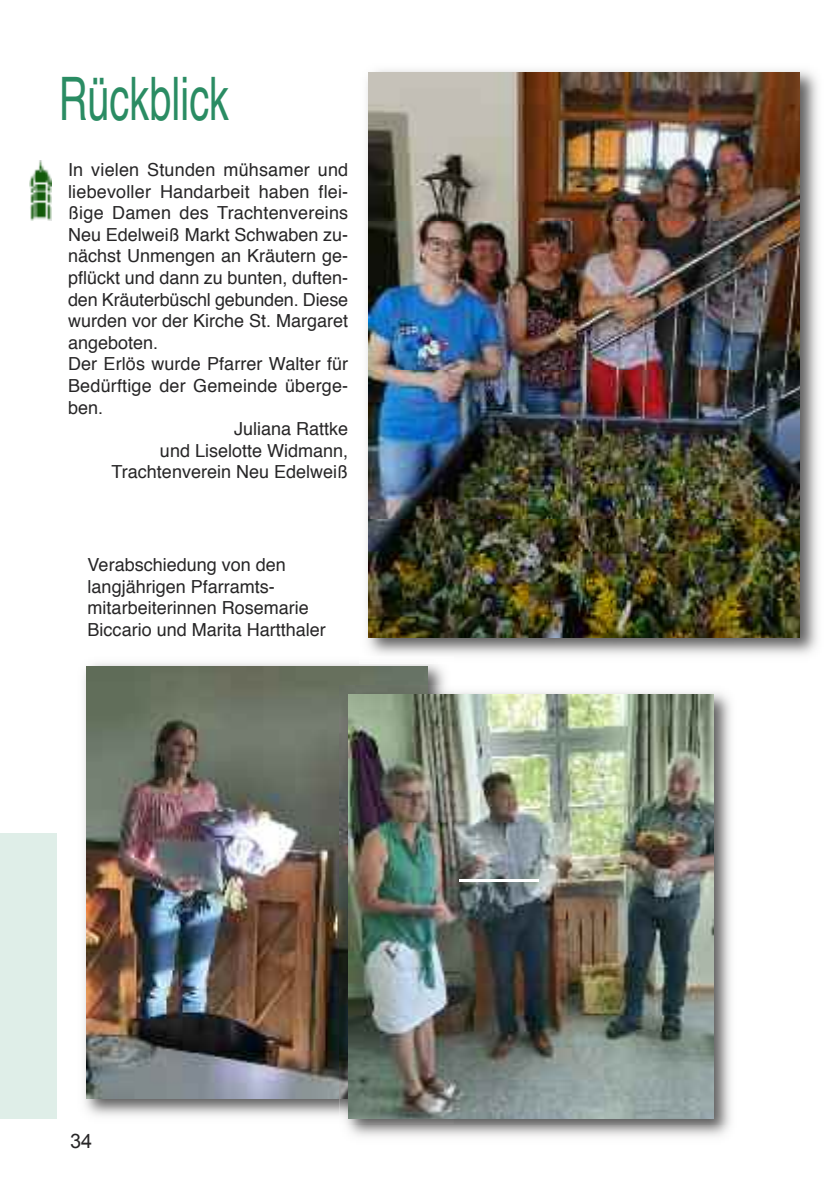
<style>
.page{position:relative;width:840px;height:1191px;background:#fff}
.page>*{position:absolute;margin:0;border:0;box-sizing:border-box;transform-origin:0 0}
.t1{font:60px "Helvetica";color:#2a8c63;scale:.66 1}
.t2{font:20px "Arial";color:#272627}
.t3{font:18px/21.6px "Helvetica";color:#272627}
</style>
<div class="page">
<div style="left:0;top:834px;width:57px;height:285px;background:#dfeee8"></div>
<img style="left:29px;top:161px;width:23px;height:59px">
<img style="left:367px;top:70px;width:451px;height:585px">
<img style="left:369px;top:72px;width:430px;height:565px">
<img style="left:84px;top:663px;width:361px;height:453px">
<img style="left:87px;top:666px;width:340px;height:432px">
<img style="left:339px;top:685px;width:392px;height:452px">
<img style="left:348px;top:694px;width:365px;height:425px">
<hr style="left:459px;top:879px;width:80px;height:2px;background:#fff">
<h1 class="t1" style="left:59px;top:74px;width:260px">Rückblick</h1>
<p class="t3" style="left:68px;top:160px;width:281px">In vielen Stunden mühsamer und</p>
<p class="t3" style="left:68px;top:182px;width:281px">liebevoller Handarbeit haben flei-</p>
<p class="t3" style="left:68px;top:203px;width:281px">ßige Damen des Trachtenvereins</p>
<p class="t3" style="left:68px;top:225px;width:281px">Neu Edelweiß Markt Schwaben zu-</p>
<p class="t3" style="left:68px;top:247px;width:281px">nächst Unmengen an Kräutern ge-</p>
<p class="t3" style="left:68px;top:268px;width:281px">pflückt und dann zu bunten, duften-</p>
<p class="t3" style="left:68px;top:290px;width:281px">den Kräuterbüschl gebunden. Diese</p>
<p class="t3" style="left:68px;top:311px;width:281px">wurden vor der Kirche St. Margaret</p>
<p class="t3" style="left:68px;top:333px;width:92px">angeboten.</p>
<p class="t3" style="left:68px;top:355px;width:281px">Der Erlös wurde Pfarrer Walter für</p>
<p class="t3" style="left:68px;top:376px;width:281px">Bedürftige der Gemeinde überge-</p>
<p class="t3" style="left:68px;top:398px;width:37px">ben.</p>
<p class="t3" style="left:234px;top:419px;width:116px">Juliana Rattke</p>
<p class="t3" style="left:160px;top:441px;width:190px">und Liselotte Widmann,</p>
<p class="t3" style="left:111px;top:463px;width:238px">Trachtenverein Neu Edelweiß</p>
<p class="t3" style="left:88px;top:555px;width:240px">Verabschiedung von den langjährigen Pfarramts&shy;mitarbeiterinnen Rosemarie<br>Biccario und Marita Hartthaler</p>
<p class="t2" style="left:70px;top:1130px;width:24px">34</p>
</div>
